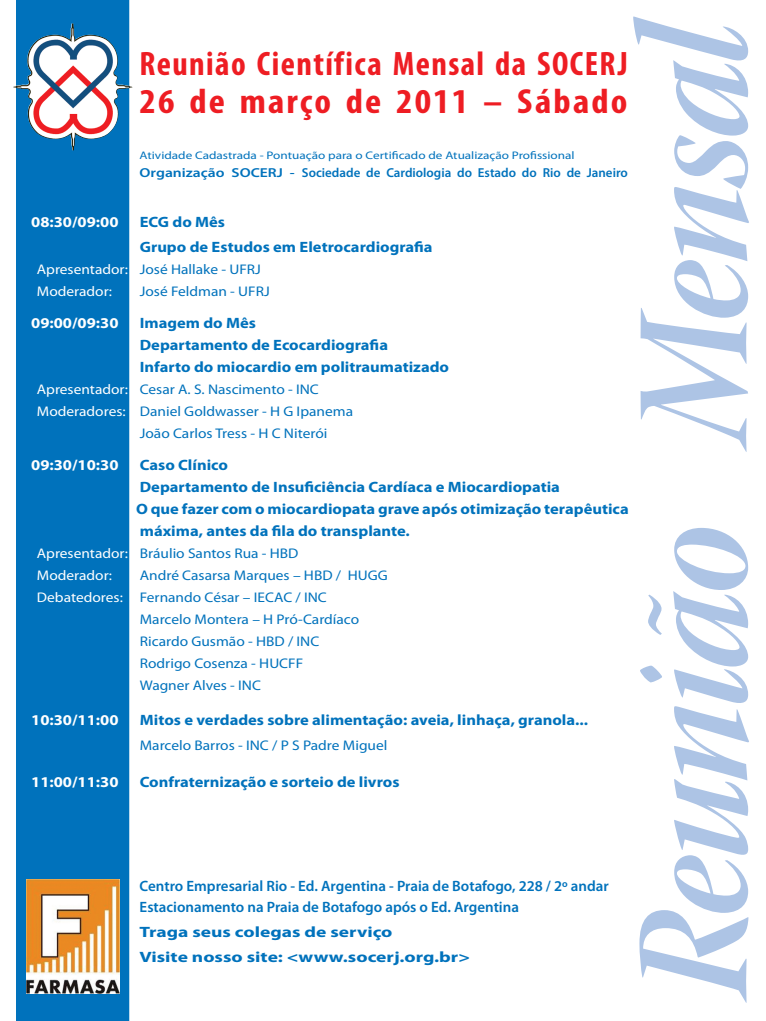
<style>
.page{position:relative;width:766px;height:1021px;background:#fff}
.page>*{position:absolute;margin:0;border:0;box-sizing:border-box;transform-origin:0 0}
.t1{font:160px "Warnock Pro Bold It Disp";letter-spacing:-.02em;color:#adc4e5;scale:.9 1}
.t2{font:700 condensed 35px "Myriad Pro";letter-spacing:.055em;color:#ee1d23;scale:1.1 1}
.t3{font:700 condensed 34px "Myriad Pro";letter-spacing:.04em;color:#ee1d23}
.t4{font:700 15px/22px "Myriad Pro";color:#0072bc;scale:1.1 1}
.t5{font:600 15px/20.8px "Myriad Pro";color:#0072bc}
.t6{font:700 15px/24.8px "Myriad Pro";color:#0072bc;scale:1.3 1}
.t7{font:700 15px "Myriad Pro";color:#fff;scale:1.1 1}
.t8{font:14px "Myriad Pro";color:#0072bc;scale:1.1 1}
.t9{font:14px/22px "Myriad Pro";color:#fff;scale:1.1 1}
.t10{font:600 13px "Myriad Pro";color:#0072bc;scale:1.2 1}
.t11{font:11px "Myriad Pro";color:#0072bc;scale:1.2 1}
.s1{color:#0072bc}
.s2{color:#fff}
</style>
<div class="page">
<div style="left:16px;top:0;width:113px;height:1020px;background:#0072bc"></div>
<img style="left:13px;top:23px;width:119px;height:127px">
<img style="left:26px;top:879px;width:93px;height:114px">
<h1 class="t1" style="left:597px;top:998px;width:1092px;rotate:-90deg">Reunião Mensal</h1>
<h3 class="t3" style="left:139px;top:42px;width:489px">Reunião Científica Mensal da SOCERJ</h3>
<h2 class="t2" style="left:139px;top:79px;width:445px">26 de março de 2011 – Sábado</h2>
<p class="t11" style="left:139px;top:148px;width:364px">Atividade Cadastrada - Pontuação para o Certificado de Atualização Profissional</p>
<p class="t10" style="left:139px;top:164px;width:408px">Organização SOCERJ - Sociedade de Cardiologia do Estado do Rio de Janeiro</p>
<p class="t7" style="left:31px;top:212px;width:81px">08:30/09:00</p>
<p class="t4" style="left:140px;top:209px;width:268px;line-height:24.8px">ECG do Mês<br>Grupo de Estudos em Eletrocardiografia</p>
<p class="t9" style="left:37px;top:258px;width:205px">Apresentador: <span class="s1">José Hallake - UFRJ<br></span>Moderador:</p>
<p class="t8" style="left:140px;top:282px;width:120px">José Feldman - UFRJ</p>
<p class="t7" style="left:31px;top:313px;width:81px">09:00/09:30</p>
<p class="t4" style="left:140px;top:311px;width:282px">Imagem do Mês<br>Departamento de Ecocardiografia<br>Infarto do miocardio em politraumatizado</p>
<p class="t8" style="left:37px;top:380px;width:258px"><span class="s2">Apresentador:</span> Cesar A. S. Nascimento - INC</p>
<p class="t8" style="left:37px;top:402px;width:289px"><span class="s2">Moderadores:</span> Daniel Goldwasser - H G Ipanema</p>
<p class="t8" style="left:140px;top:424px;width:172px">João Carlos Tress - H C Niterói</p>
<p class="t7" style="left:31px;top:455px;width:81px">09:30/10:30</p>
<p class="t4" style="left:136px;top:453px;width:449px">Caso Clínico<br>Departamento de Insuficiência Cardíaca e Miocardiopatia<br>O que fazer com o miocardiopata grave após otimização terapêutica máxima, antes da fila do transplante.</p>
<p class="t9" style="left:37px;top:542px;width:239px">Apresentador: <span class="s1">Bráulio Santos Rua - HBD<br></span>Moderador:</p>
<p class="t8" style="left:140px;top:566px;width:227px">André Casarsa Marques – HBD / HUGG</p>
<p class="t8" style="left:37px;top:588px;width:265px"><span class="s2">Debatedores:</span> Fernando César – IECAC / INC</p>
<p class="t8" style="left:140px;top:610px;width:201px">Marcelo Montera – H Pró-Cardíaco</p>
<p class="t8" style="left:140px;top:632px;width:165px">Ricardo Gusmão - HBD / INC</p>
<p class="t8" style="left:140px;top:654px;width:150px">Rodrigo Cosenza - HUCFF</p>
<p class="t8" style="left:140px;top:676px;width:112px">Wagner Alves - INC</p>
<p class="t7" style="left:31px;top:710px;width:81px">10:30/11:00</p>
<p class="t4" style="left:140px;top:708px;width:409px">Mitos e verdades sobre alimentação: aveia, linhaça, granola...</p>
<p class="t8" style="left:140px;top:736px;width:226px">Marcelo Barros - INC / P S Padre Miguel</p>
<p class="t7" style="left:31px;top:772px;width:81px">11:00/11:30</p>
<p class="t4" style="left:140px;top:770px;width:237px">Confraternização e sorteio de livros</p>
<p class="t5" style="left:139px;top:875px;width:470px">Centro Empresarial Rio - Ed. Argentina - Praia de Botafogo, 228 / 2º andar<br>Estacionamento na Praia de Botafogo após o Ed. Argentina</p>
<p class="t6" style="left:139px;top:918px;width:255px">Traga seus colegas de serviço<br>Visite nosso site: &lt;www.socerj.org.br&gt;</p>
</div>
